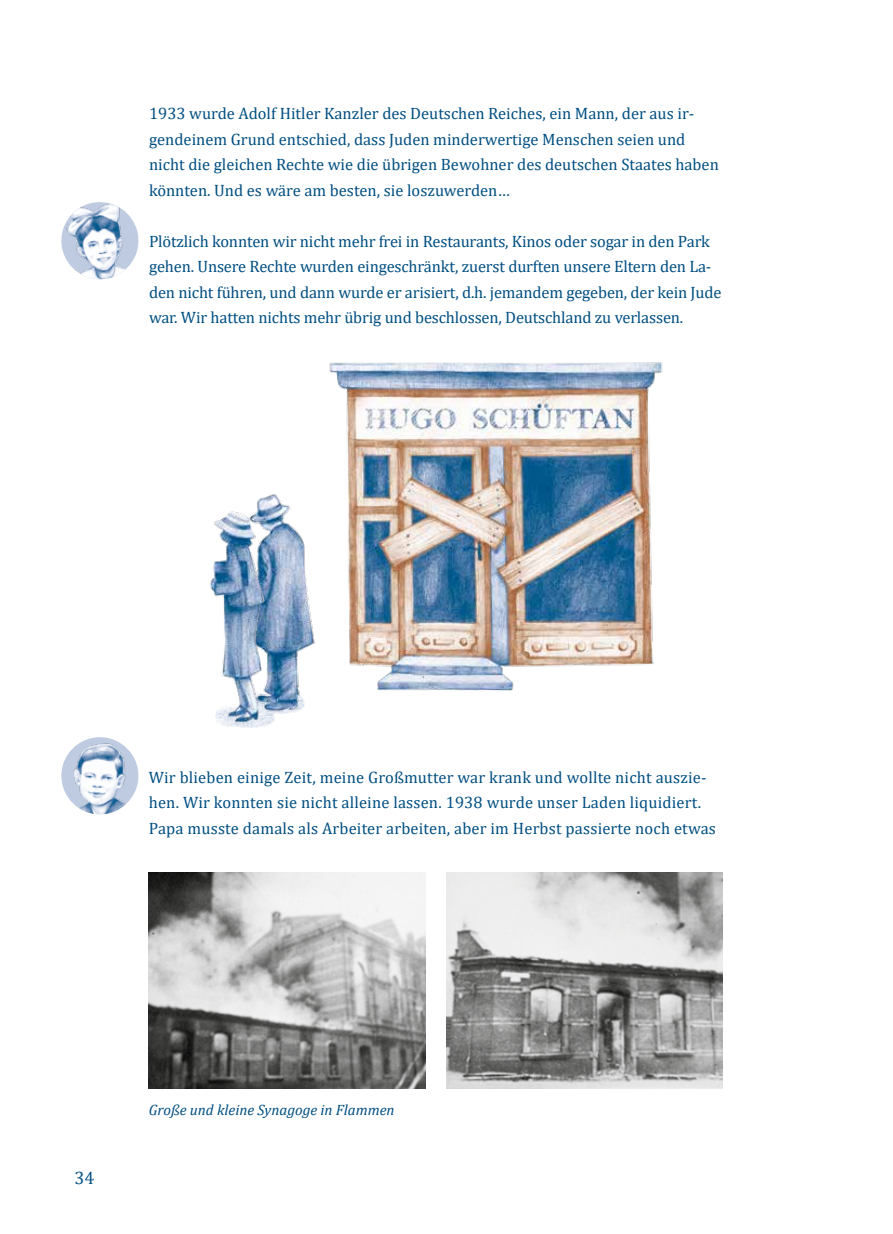
<style>
.page{position:relative;width:893px;height:1234px;background:#fff}
.page>*{position:absolute;margin:0;border:0;box-sizing:border-box;transform-origin:0 0}
.t1{font:18px "Cambria";color:#004f82}
.t2{font:16.5px/25.5px "Cambria";color:#004f82}
.t3{font:italic 15px "Cambria";color:#004f82}
</style>
<div class="page">
<img style="left:272px;top:494px;width:43px;height:226px">
<img style="left:209px;top:495px;width:63px;height:233px">
<img style="left:446px;top:872px;width:277px;height:216px">
<img style="left:61px;top:202px;width:77px;height:77px;border-radius:39px">
<img style="left:61px;top:737px;width:77px;height:77px;border-radius:39px">
<img style="left:149px;top:872px;width:276px;height:216px">
<img style="left:329px;top:362px;width:334px;height:329px">
<p class="t2" style="left:149px;top:101px;width:571px">1933 wurde Adolf Hitler Kanzler des Deutschen Reiches, ein Mann, der aus ir&shy;gendeinem Grund entschied, dass Juden minderwertige Menschen seien und nicht die gleichen Rechte wie die übrigen Bewohner des deutschen Staates haben könnten. Und es wäre am besten, sie loszuwerden…</p>
<p class="t2" style="left:149px;top:228px;width:574px">Plötzlich konnten wir nicht mehr frei in Restaurants, Kinos oder sogar in den Park gehen. Unsere Rechte wurden eingeschränkt, zuerst durften unsere Eltern den La&shy;den nicht führen, und dann wurde er arisiert, d.h. jemandem gegeben, der kein Jude war. Wir hatten nichts mehr übrig und beschlossen, Deutschland zu verlassen.</p>
<p class="t2" style="left:149px;top:764px;width:569px">Wir blieben einige Zeit, meine Großmutter war krank und wollte nicht auszie&shy;hen. Wir konnten sie nicht alleine lassen. 1938 wurde unser Laden liquidiert.<br>Papa musste damals als Arbeiter arbeiten, aber im Herbst passierte noch etwas</p>
<p class="t1" style="left:74px;top:1167px;width:21px">34</p>
<p class="t3" style="left:149px;top:1098px;width:247px">Große und kleine Synagoge in Flammen</p>
</div>
